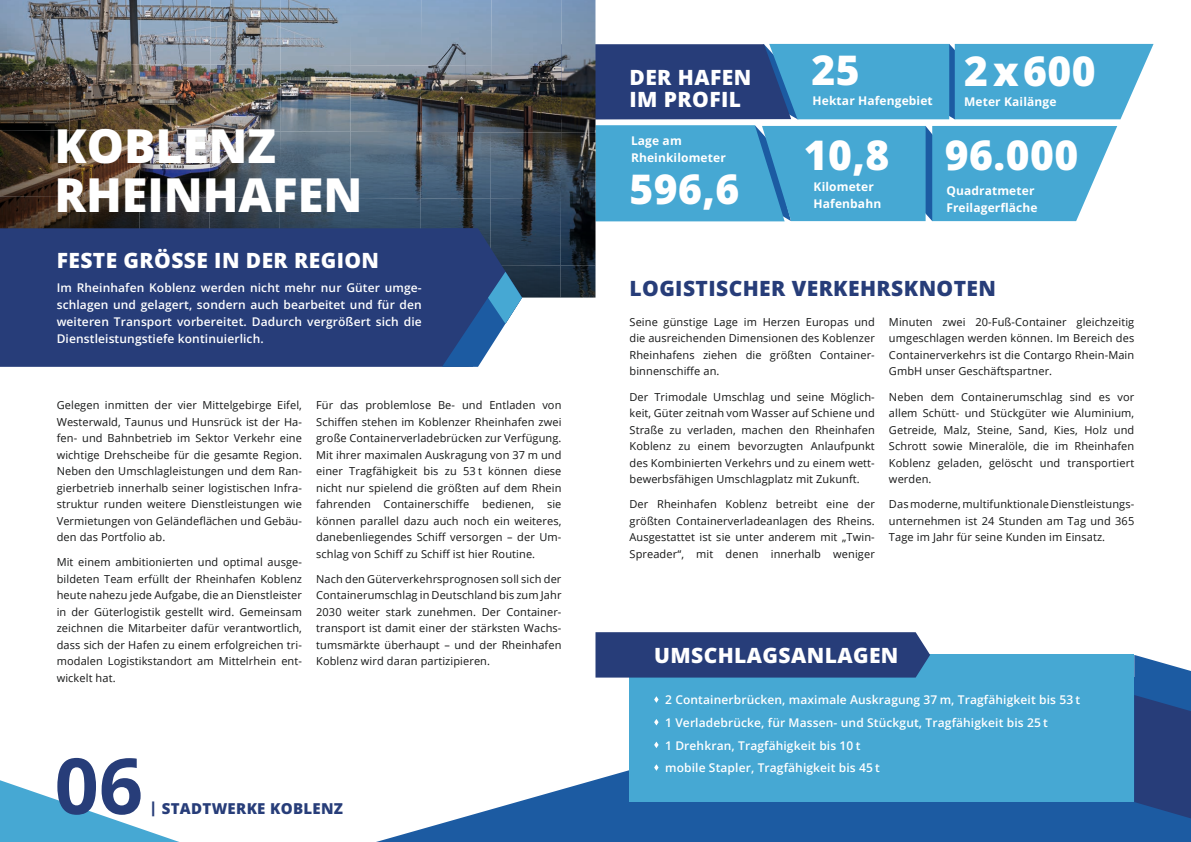
<style>
.page{position:relative;width:1191px;height:842px;background:#fff}
.page>*{position:absolute;margin:0;border:0;box-sizing:border-box;transform-origin:0 0}
.t1{font:700 77.4px "Open Sans";color:#273d79}
.t2{font:800 46.8px/49px "Open Sans";color:#fff}
.t3{font:800 40.8px "Open Sans";letter-spacing:.01em;color:#fff}
.t4{font:800 21px/22px "Open Sans";letter-spacing:.02em;color:#fff}
.t5{font:800 21px "Open Sans";letter-spacing:.02em;color:#273d79}
.t6{font:800 15px "Open Sans";letter-spacing:.02em;color:#273d79}
.t7{font:600 12px/17px "Open Sans";letter-spacing:.01em;color:#fff;text-align:justify}
.t8{font:700 12px/17px "Open Sans";letter-spacing:.01em;color:#fff}
.t9{font:11px/16.5px "Open Sans";letter-spacing:.01em;color:#151616;text-align:justify}
</style>
<div class="page">
<svg style="left:0;top:780px;width:179px;height:62px"></svg>
<svg style="left:595px;top:44px;width:558px;height:177px;background:#539fc9"></svg>
<div style="left:629px;top:677px;width:509px;height:165px;background:#1c5ba2"></div>
<img style="left:0;top:0;width:560px;height:66px">
<img style="left:560px;top:0;width:35px;height:265px">
<img style="left:0;top:64px;width:491px;height:68px">
<img style="left:491px;top:66px;width:70px;height:66px">
<img style="left:0;top:130px;width:350px;height:68px">
<img style="left:350px;top:132px;width:211px;height:66px">
<img style="left:0;top:196px;width:280px;height:32px">
<img style="left:279px;top:198px;width:282px;height:67px">
<img style="left:522px;top:265px;width:73px;height:33px">
<div style="left:629px;top:655px;width:505px;height:147px;background:#46a8d3"></div>
<div style="left:0;top:228px;width:442px;height:139px;background:#273d79"></div>
<div style="left:595px;top:632px;width:335px;height:46px;background:#273d79"></div>
<svg style="left:654px;top:696px;width:4px;height:7px"></svg>
<svg style="left:654px;top:719px;width:4px;height:6px"></svg>
<svg style="left:654px;top:742px;width:4px;height:6px"></svg>
<svg style="left:376px;top:764px;width:283px;height:78px"></svg>
<svg style="left:442px;top:228px;width:80px;height:139px;background:#446494"></svg>
<svg style="left:1134px;top:655px;width:57px;height:187px;background:#2b508e"></svg>
<h2 class="t2" style="left:55px;top:120px;width:309px">KOBLENZ<br>RHEINHAFEN</h2>
<h3 class="t4" style="left:57px;top:249px;width:324px">FESTE GRÖSSE IN DER REGION</h3>
<p class="t7" style="left:57px;top:279px;width:366px">Im Rheinhafen Koblenz werden nicht mehr nur Güter um ge&shy;schlagen und gelagert, sondern auch bearbeitet und für den weiteren Transport vorbereitet. Dadurch vergrößert sich die Dienstleistungstiefe kontinuierlich.</p>
<p class="t9" style="left:57px;top:397px;width:247px">Gelegen inmitten der vier Mittelgebirge Eifel, Westerwald, Taunus und Hunsrück ist der Ha&shy;fen- und Bahnbetrieb im Sektor Verkehr eine wichtige Drehscheibe für die gesamte Region.<br>Neben den Umschlagleistungen und dem Ran&shy;gierbetrieb innerhalb seiner logistischen Infra&shy;struktur runden weitere Dienstleistungen wie Vermietungen von Geländeflächen und Gebäu&shy;den das Portfolio ab.</p>
<p class="t9" style="left:57px;top:554px;width:247px">Mit einem ambitionierten und optimal ausge&shy;bildeten Team erfüllt der Rheinhafen Koblenz heute nahezu jede Aufgabe, die an Dienst leister in der Güterlogistik gestellt wird. Gemeinsam zeichnen die Mitarbeiter dafür verantwortlich, dass sich der Hafen zu einem erfolgreichen tri&shy;modalen Logistikstandort am Mittelrhein ent&shy;wickelt hat.</p>
<p class="t9" style="left:316px;top:397px;width:247px">Für das problemlose Be- und Entladen von Schiffen stehen im Koblenzer Rheinhafen zwei große Containerverladebrücken zur Verfügung.<br>Mit ihrer maximalen Auskragung von 37 m und einer Tragfähigkeit bis zu 53 t können diese nicht nur spielend die größten auf dem Rhein fahrenden Containerschiffe bedienen, sie können parallel dazu auch noch ein weiteres, danebenliegendes Schiff versorgen – der Um&shy;schlag von Schiff zu Schiff ist hier Routine.</p>
<p class="t9" style="left:316px;top:570px;width:247px">Nach den Güterverkehrsprognosen soll sich der Containerumschlag in Deutschland bis zum Jahr 2030 weiter stark zunehmen. Der Container&shy;transport ist damit einer der stärksten Wachs&shy;tumsmärkte überhaupt – und der Rheinhafen Koblenz wird daran partizipieren.</p>
<h1 class="t1" style="left:55px;top:733px;width:90px">06</h1>
<h3 class="t6" style="left:150px;top:798px;width:195px">| STADTWERKE KOBLENZ</h3>
<h3 class="t4" style="left:629px;top:66px;width:123px">DER HAFEN<br>IM PROFIL</h3>
<p class="t8" style="left:631px;top:132px;width:96px">Lage am<br>Rheinkilometer</p>
<h3 class="t3" style="left:629px;top:162px;width:111px">596,6</h3>
<h3 class="t3" style="left:811px;top:43px;width:50px">25</h3>
<h3 class="t3" style="left:964px;top:43px;width:133px">2 x 600</h3>
<p class="t8" style="left:812px;top:92px;width:122px">Hektar Hafengebiet</p>
<p class="t8" style="left:964px;top:93px;width:94px">Meter Kailänge</p>
<h3 class="t3" style="left:804px;top:127px;width:87px">10,8</h3>
<h3 class="t3" style="left:945px;top:127px;width:135px">96.000</h3>
<p class="t8" style="left:813px;top:178px;width:69px">Kilometer<br>Hafenbahn</p>
<p class="t8" style="left:946px;top:181px;width:93px">Quadratmeter<br>Freilagerfläche</p>
<h3 class="t5" style="left:629px;top:274px;width:368px">LOGISTISCHER VERKEHRSKNOTEN</h3>
<p class="t9" style="left:629px;top:313px;width:247px">Seine günstige Lage im Herzen Europas und die ausreichenden Dimensionen des K oblenzer Rheinhafens ziehen die größten Container&shy;binnenschiffe an.</p>
<p class="t9" style="left:629px;top:388px;width:247px">Der Trimodale Umschlag und seine Möglich&shy;keit, Güter zeitnah vom Wasser auf Schiene und Straße zu verladen, machen den Rhein hafen Koblenz zu einem bevorzugten Anlaufpunkt des Kombinierten Verkehrs und zu einem wett&shy;bewerbsfähigen Umschlagplatz mit Zukunft.</p>
<p class="t9" style="left:629px;top:495px;width:247px">Der Rheinhafen Koblenz betreibt eine der größten Containerverladeanlagen des Rheins.<br>Ausgestattet ist sie unter anderem mit „Twin-Spreader“, mit denen innerhalb weniger</p>
<p class="t9" style="left:889px;top:313px;width:247px">Minuten zwei 20-Fuß-Container gleichzeitig umgeschlagen werden können. Im Bereich des Containerverkehrs ist die Contargo Rhein-Main GmbH unser Geschäftspartner.</p>
<p class="t9" style="left:889px;top:388px;width:247px">Neben dem Containerumschlag sind es vor allem Schütt- und Stückgüter wie Aluminium, Getreide, Malz, Steine, Sand, Kies, Holz und Schrott sowie Mineralöle, die im Rheinhafen Koblenz geladen, gelöscht und transportiert werden.</p>
<p class="t9" style="left:889px;top:495px;width:247px">Das moderne, multifunktionale Dienstleistungs&shy;unternehmen ist 24 Stunden am Tag und 365<br>Tage im Jahr für seine Kunden im Einsatz.</p>
<h3 class="t4" style="left:654px;top:644px;width:246px">UMSCHLAGSANLAGEN</h3>
<p class="t7" style="left:665px;top:688px;width:416px;line-height:22.7px;text-align:left">2 Containerbrücken, maximale Auskragung 37 m, Tragfähigkeit bis 53 t 1 Verladebrücke, für Massen- und Stückgut, Tragfähigkeit bis 25 t<br>1 Drehkran, Tragfähigkeit bis 10 t<br>mobile Stapler, Tragfähigkeit bis 45 t</p>
</div>
